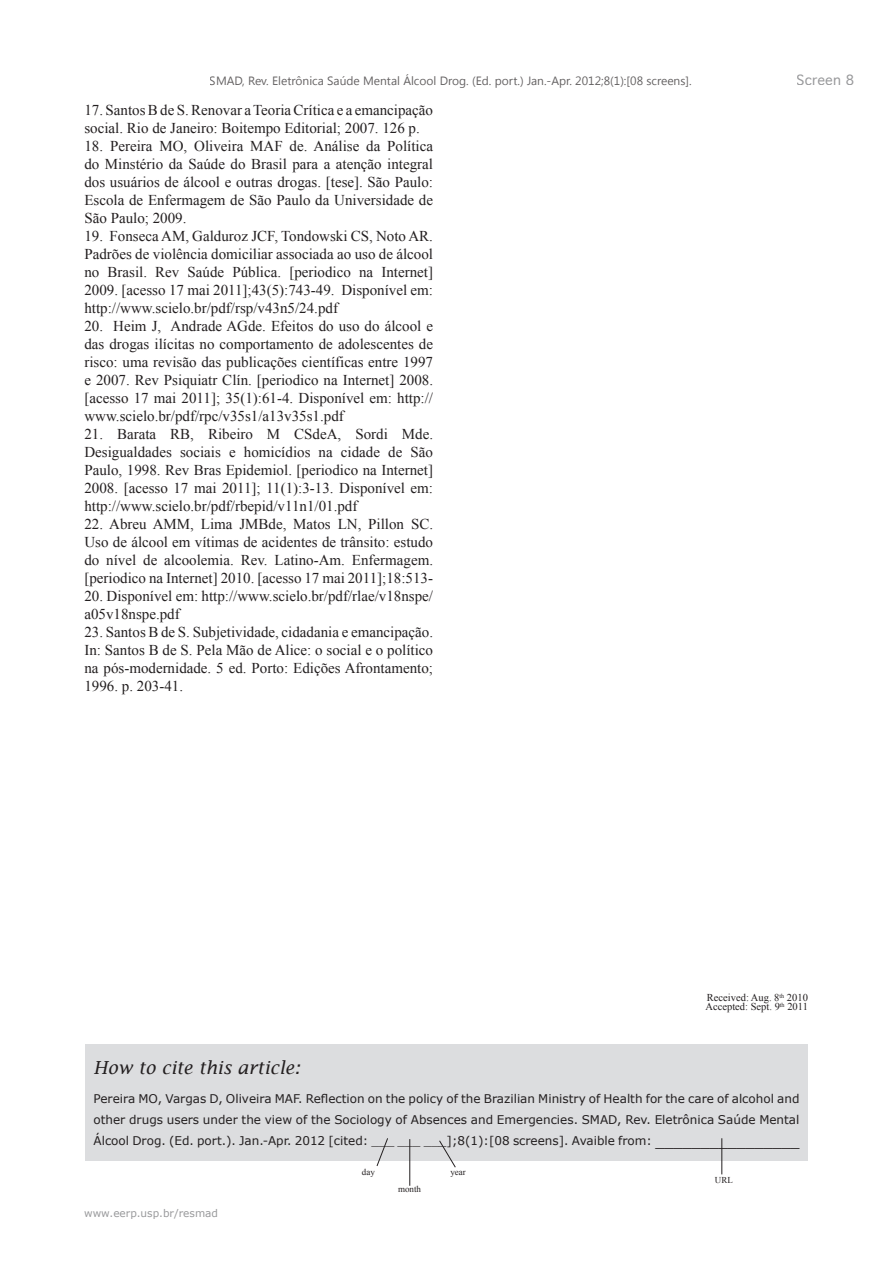
<style>
.page{position:relative;width:893px;height:1263px;background:#fff}
.page>*{position:absolute;margin:0;border:0;box-sizing:border-box;transform-origin:0 0}
.t1{font:italic 18px "Lucida Fax";color:#231f20}
._19__Referências{font:15px/18px "Times New Roman";color:#231f20;text-align:justify}
.t2{font:13.5px "Geneva";color:#6c6d70}
.t3{font:12px/21px "Verdana";color:#231f20;text-align:justify}
.t4{font:12px "Segoe UI";color:#231f20}
._22__Recebido_Aceito{font:10.5px "Times New Roman";color:#231f20}
.t5{font:10.5px "Verdana";color:#6c6d70}
._19__Referências-2{font:9px "Times New Roman";color:#231f20}
.s1{font-family:"Times New Roman";font-size:18px}
</style>
<div class="page">
<div style="left:85px;top:1044px;width:723px;height:117px;background:#dcdddf"></div>
<svg style="left:376px;top:1138px;width:12px;height:28px"></svg>
<hr style="left:409px;top:1139px;width:1px;height:47px;background:#231f20">
<svg style="left:439px;top:1140px;width:17px;height:28px"></svg>
<hr style="left:722px;top:1138px;width:1px;height:36px;background:#231f20">
<p class="t4" style="left:210px;top:73px;width:483px">SMAD, Rev. Eletrônica Saúde Mental Álcool Drog. (Ed. port.) Jan.-Apr. 2012;8(1):[08 screens].</p>
<p class="_19__Referências" style="left:84px;top:101px;width:350px">17. Santos B de S. Renovar a Teoria Crítica e a emancipação social. Rio de Janeiro: Boitempo Editorial; 2007. 126 p.</p>
<p class="_19__Referências" style="left:84px;top:137px;width:350px">18. Pereira MO, Oliveira MAF de. Análise da Política do Minstério da Saúde do Brasil para a atenção integral dos usuários de álcool e outras drogas. [tese]. São Paulo:<br>Escola de Enfermagem de São Paulo da Universidade de São Paulo; 2009.</p>
<p class="_19__Referências" style="left:84px;top:227px;width:350px">19. Fonseca AM, Galduroz JCF, Tondowski CS, Noto AR.<br>Padrões de violência domiciliar associada ao uso de álcool no Brasil. Rev Saúde Pública. [periodico na Internet] 2009. [acesso 17 mai 2011];43(5):743-49. Disponível em: http://www.scielo.br/pdf/rsp/v43n5/24.pdf</p>
<p class="_19__Referências" style="left:84px;top:317px;width:350px">20. Heim J, Andrade AGde. Efeitos do uso do álcool e das drogas ilícitas no comportamento de adolescentes de risco: uma revisão das publicações científicas entre 1997 e 2007. Rev Psiquiatr Clín. [periodico na Internet] 2008. [acesso 17 mai 2011]; 35(1):61-4. Disponível em: http:// www.scielo.br/pdf/rpc/v35s1/a13v35s1.pdf</p>
<p class="_19__Referências" style="left:84px;top:425px;width:350px">21. Barata RB, Ribeiro M CSdeA, Sordi Mde.<br>Desigualdades sociais e homicídios na cidade de São Paulo, 1998. Rev Bras Epidemiol. [periodico na Internet] 2008. [acesso 17 mai 2011]; 11(1):3-13. Disponível em: http://www.scielo.br/pdf/rbepid/v11n1/01.pdf</p>
<p class="_19__Referências" style="left:84px;top:515px;width:350px">22. Abreu AMM, Lima JMBde, Matos LN, Pillon SC.<br>Uso de álcool em vítimas de acidentes de trânsito: estudo do nível de alcoolemia. Rev. Latino-Am. Enfermagem. [periodico na Internet] 2010. [acesso 17 mai 2011];18:513-</p>
<p class="_19__Referências" style="left:84px;top:587px;width:350px">20. Disponível em: http://www.scielo.br/pdf/rlae/v18nspe/ a05v18nspe.pdf</p>
<p class="_19__Referências" style="left:84px;top:623px;width:350px">23. Santos B de S. Subjetividade, cidadania e emancipação.<br>In: Santos B de S. Pela Mão de Alice: o social e o político na pós-modernidade. 5 ed. Porto: Edições Afrontamento; 1996. p. 203-41.</p>
<p class="t2" style="left:797px;top:71px;width:59px">Screen 8</p>
<p class="_22__Recebido_Aceito" style="left:707px;top:990px;width:102px">Received: Aug. 8<sup>th</sup> 2010</p>
<p class="_22__Recebido_Aceito" style="left:706px;top:999px;width:104px">Accepted: Sept. 9<sup>th</sup> 2011</p>
<p class="t1" style="left:94px;top:1057px;width:208px">How to cite this article:</p>
<p class="t3" style="left:94px;top:1088px;width:707px">Pereira MO, Vargas D, Oliveira MAF. Reflection on the policy of the Brazilian Ministry of Health for the care of alcohol and other drugs users under the view of the Sociology of Absences and Emergencies. SMAD, Rev. Eletrônica Saúde Mental Álcool Drog. (Ed. port.). Jan.-Apr. 2012 [cited: ___ ___ ___];8(1):[08 screens]. Avaible from: <span class="s1">________________</span></p>
<p class="t5" style="left:84px;top:1206px;width:135px">www.eerp.usp.br/resmad</p>
<p class="_19__Referências-2" style="left:362px;top:1166px;width:14px">day</p>
<p class="_19__Referências-2" style="left:398px;top:1183px;width:25px">month</p>
<p class="_19__Referências-2" style="left:450px;top:1166px;width:17px">year</p>
<p class="_19__Referências-2" style="left:715px;top:1174px;width:19px">URL</p>
</div>
